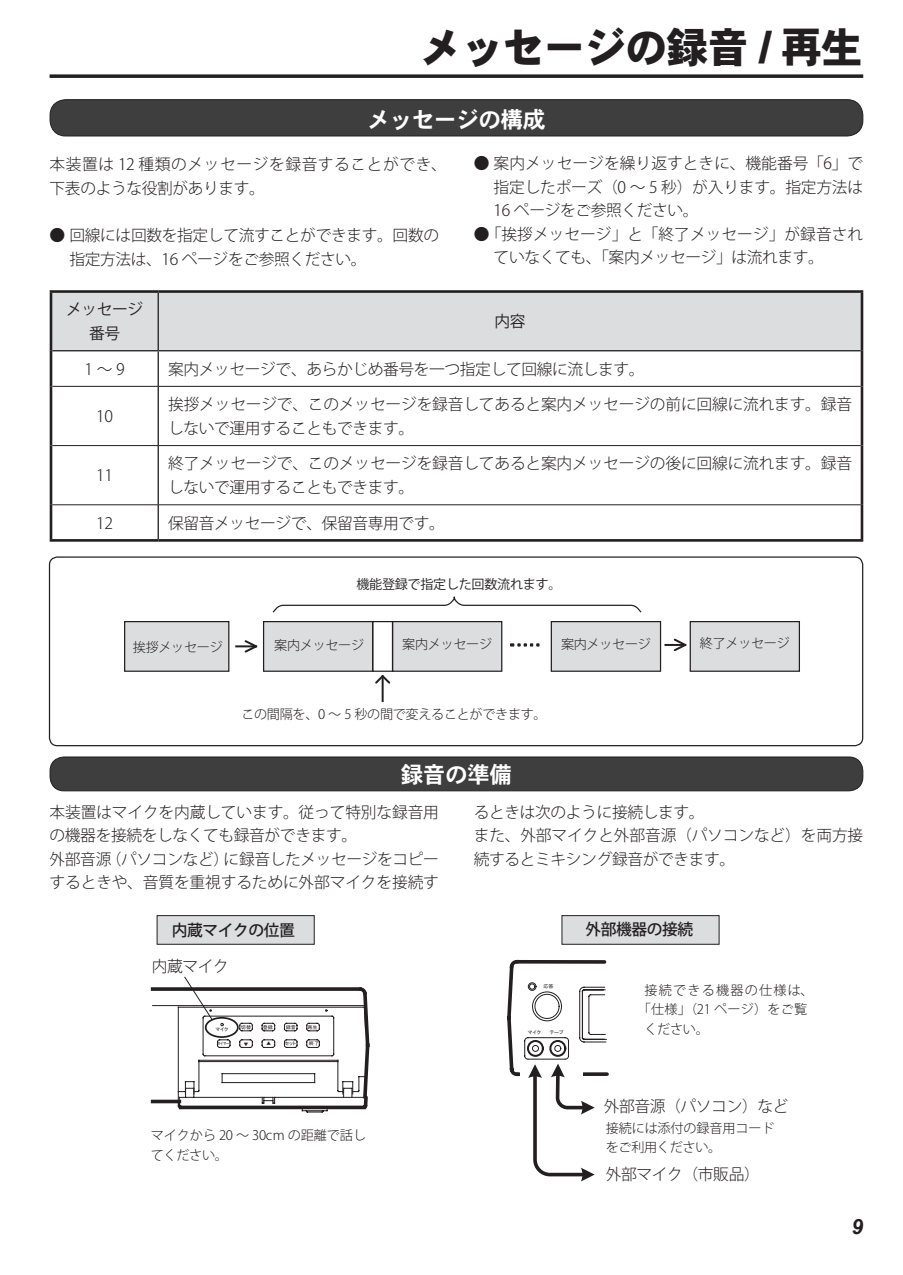
<style>
.page{position:relative;width:903px;height:1275px;background:#fff}
.page>*{position:absolute;margin:0;border:0;box-sizing:border-box;transform-origin:0 0}
.t1{font:42px "Heisei Kaku Go Std W9";letter-spacing:-.025em;color:#231f20}
.t2{font:22.75px "Heisei Kaku Go Std W7";letter-spacing:-.025em;color:#fff}
.t3{font:italic 700 21px "Arial";color:#231f20}
.t4{font:17.5px "Heisei Kaku Go Std W5";color:#231f20}
.t5{font:300 15.75px/23.6px "Koz Go Pr 6 N";letter-spacing:-.025em;color:#231f20}
.t6{font:300 15.75px/23.6px "Koz Go Pr 6 N";color:#231f20}
.t7{font:300 15.75px/23.6px "Koz Go Pr 6 N";letter-spacing:.035em;color:#231f20}
.t8{font:500 15.75px "Koz Go Pr 6 N";letter-spacing:-.025em;color:#231f20}
.t9{font:15.75px/23.6px "Koz Go Pr 6 N";letter-spacing:-.025em;color:#231f20;text-align:center}
.t10{font:300 13.12px/19.6px "Koz Go Pr 6 N";letter-spacing:-.025em;color:#231f20}
.t11{font:300 13.12px/19.6px "Koz Go Pr 6 N";letter-spacing:-.005em;color:#231f20}
.t12{font:13.12px "Koz Go Pr 6 N";letter-spacing:-.025em;color:#231f20}
.t13{font:300 13.12px "Koz Go Pr 6 N";letter-spacing:.015em;color:#231f20}
.t14{font:300 13.12px "Koz Go Pr 6 N";letter-spacing:.09em;color:#231f20}
.t15{font:4.9px "MS P Gothic";color:#231f20;scale:1.04 1}
.t16{font:4.38px "MS P Gothic";color:#231f20;scale:.8 1}
</style>
<div class="page">
<svg style="left:50px;top:74px;width:813px;height:4px;background:#3e3a3b"></svg>
<div style="left:49px;top:556px;width:814px;height:190px;border:1px solid #231f20;border-radius:8px"></div>
<div style="left:52px;top:293px;width:809px;height:57px;background:#dcdddf"></div>
<hr style="left:50px;top:293px;width:2px;height:58px;background:#231f20">
<hr style="left:50px;top:290px;width:108px;height:3px;background:#231f20">
<hr style="left:158px;top:293px;width:1px;height:57px;background:#231f20">
<hr style="left:158px;top:290px;width:705px;height:3px;background:#231f20">
<hr style="left:861px;top:293px;width:2px;height:58px;background:#231f20">
<hr style="left:50px;top:351px;width:2px;height:35px;background:#231f20">
<hr style="left:52px;top:350px;width:106px;height:1px;background:#231f20">
<hr style="left:158px;top:351px;width:1px;height:35px;background:#231f20">
<hr style="left:158px;top:350px;width:703px;height:1px;background:#231f20">
<hr style="left:861px;top:351px;width:2px;height:35px;background:#231f20">
<hr style="left:50px;top:386px;width:2px;height:60px;background:#231f20">
<hr style="left:52px;top:386px;width:106px;height:1px;background:#231f20">
<hr style="left:158px;top:387px;width:1px;height:58px;background:#231f20">
<hr style="left:158px;top:386px;width:703px;height:1px;background:#231f20">
<hr style="left:861px;top:386px;width:2px;height:60px;background:#231f20">
<hr style="left:50px;top:446px;width:2px;height:59px;background:#231f20">
<hr style="left:52px;top:445px;width:106px;height:1px;background:#231f20">
<hr style="left:158px;top:446px;width:1px;height:59px;background:#231f20">
<hr style="left:158px;top:445px;width:703px;height:1px;background:#231f20">
<hr style="left:861px;top:446px;width:2px;height:59px;background:#231f20">
<hr style="left:50px;top:505px;width:2px;height:34px;background:#231f20">
<hr style="left:52px;top:504px;width:106px;height:1px;background:#231f20">
<hr style="left:50px;top:539px;width:108px;height:3px;background:#231f20">
<hr style="left:158px;top:505px;width:1px;height:34px;background:#231f20">
<hr style="left:158px;top:504px;width:703px;height:1px;background:#231f20">
<hr style="left:861px;top:505px;width:2px;height:34px;background:#231f20">
<hr style="left:158px;top:539px;width:705px;height:3px;background:#231f20">
<div style="left:50px;top:757px;width:813px;height:34px;background:#3e3e3f;border-radius:14px"></div>
<div style="left:50px;top:756px;width:813px;height:35px;border:1px solid #231f20;border-radius:14px"></div>
<svg style="left:507px;top:959px;width:100px;height:222px"></svg>
<div style="left:157px;top:915px;width:158px;height:30px;background:#dcdddf;border:1px solid #231f20"></div>
<div style="left:562px;top:915px;width:157px;height:30px;background:#dcdddf;border:1px solid #231f20"></div>
<svg style="left:152px;top:976px;width:218px;height:136px"></svg>
<div style="left:125px;top:622px;width:104px;height:49px;background:#dcdddf"></div>
<div style="left:124px;top:621px;width:105px;height:51px;border:1px solid #231f20"></div>
<div style="left:264px;top:622px;width:109px;height:49px;background:#dcdddf"></div>
<div style="left:263px;top:621px;width:110px;height:51px;border:1px solid #231f20"></div>
<div style="left:690px;top:622px;width:109px;height:49px;background:#dcdddf"></div>
<div style="left:690px;top:621px;width:110px;height:51px;border:1px solid #231f20"></div>
<hr style="left:382px;top:676px;width:2px;height:25px;background:#231f20">
<svg style="left:272px;top:596px;width:370px;height:89px"></svg>
<hr style="left:236px;top:645px;width:20px;height:2px;background:#231f20">
<svg style="left:243px;top:640px;width:15px;height:13px"></svg>
<hr style="left:665px;top:644px;width:20px;height:2px;background:#231f20">
<svg style="left:673px;top:637px;width:17px;height:16px"></svg>
<div style="left:551px;top:622px;width:109px;height:49px;background:#dcdddf"></div>
<div style="left:551px;top:621px;width:110px;height:51px;border:1px solid #231f20"></div>
<div style="left:50px;top:100px;width:813px;height:36px;background:#3e3e3f;border-radius:16px"></div>
<div style="left:50px;top:99px;width:813px;height:37px;border:1px solid #231f20;border-radius:16px"></div>
<h1 class="t1" style="left:421px;top:21px;width:444px">メッセージの録音 / 再生</h1>
<p class="t4" style="left:674px;top:50px;width:190px">メッセージの録音 / 再生</p>
<h2 class="t2" style="left:367px;top:105px;width:180px">メッセージの構成</h2>
<p class="t7" style="left:50px;top:153px;width:399px">本装置は 12 種類のメッセージを録音することができ、下表のような役割があります。</p>
<p class="t5" style="left:69px;top:224px;width:371px;text-indent:-20px">● 回線には回数を指定して流すことができます。回数の指定方法は、16 ページをご参照ください。</p>
<p class="t9" style="left:66px;top:298px;width:79px">メッセージ番号</p>
<p class="t5" style="left:494px;top:152px;width:371px;text-align:justify;text-indent:-20px">● 案内メッセージを繰り返すときに、機能番号「6」で指定したポーズ（0 ～ 5 秒）が入ります。指定方法は16 ページをご参照ください。</p>
<p class="t6" style="left:494px;top:223px;width:371px;text-indent:-20px">●「挨拶メッセージ」と「終了メッセージ」が録音されていなくても、「案内メッセージ」は流れます。</p>
<p class="t9" style="left:494px;top:310px;width:33px">内容</p>
<p class="t5" style="left:85px;top:357px;width:42px">1～9</p>
<p class="t5" style="left:168px;top:357px;width:478px">案内メッセージで、あらかじめ番号を一つ指定して回線に流します。</p>
<p class="t5" style="left:96px;top:405px;width:18px">10</p>
<p class="t5" style="left:168px;top:393px;width:685px">挨拶メッセージで、このメッセージを録音してあると案内メッセージの前に回線に流れます。録音しないで運用することもできます。</p>
<p class="t5" style="left:96px;top:464px;width:18px">11</p>
<p class="t5" style="left:168px;top:452px;width:685px">終了メッセージで、このメッセージを録音してあると案内メッセージの後に回線に流れます。録音しないで運用することもできます。</p>
<p class="t5" style="left:96px;top:511px;width:18px">12</p>
<p class="t5" style="left:168px;top:511px;width:278px">保留音メッセージで、保留音専用です。</p>
<p class="t12" style="left:356px;top:576px;width:207px">機能登録で指定した回数流れます。</p>
<p class="t10" style="left:133px;top:637px;width:91px">挨拶メッセージ</p>
<p class="t10" style="left:274px;top:636px;width:91px">案内メッセージ</p>
<p class="t10" style="left:402px;top:635px;width:91px">案内メッセージ</p>
<p class="t10" style="left:561px;top:635px;width:91px">案内メッセージ</p>
<p class="t10" style="left:700px;top:634px;width:91px">終了メッセージ</p>
<p class="t10" style="left:241px;top:704px;width:307px">この間隔を、0 ～ 5 秒の間で変えることができます。</p>
<h2 class="t2" style="left:401px;top:760px;width:113px">録音の準備</h2>
<p class="t5" style="left:474px;top:800px;width:391px">るときは次のように接続します。<br>また、外部マイクと外部音源（パソコンなど）を両方接続するとミキシング録音ができます。</p>
<p class="t5" style="left:50px;top:800px;width:391px">本装置はマイクを内蔵しています。従って特別な録音用の機器を接続をしなくても録音ができます。<br>外部音源（パソコンなど）に録音したメッセージをコピーするときや、音質を重視するために外部マイクを接続す</p>
<p class="t8" style="left:172px;top:921px;width:125px">内蔵マイクの位置</p>
<p class="t8" style="left:585px;top:920px;width:109px">外部機器の接続</p>
<p class="t5" style="left:152px;top:955px;width:79px">内蔵マイク</p>
<p class="t15" style="left:215px;top:1027px;width:14px">マイク</p>
<p class="t15" style="left:241px;top:1025px;width:11px">切替</p>
<p class="t15" style="left:263px;top:1025px;width:11px">登録</p>
<p class="t15" style="left:286px;top:1025px;width:11px">録音</p>
<p class="t15" style="left:307px;top:1025px;width:11px">再生</p>
<p class="t16" style="left:217px;top:1041px;width:17px">タイマー</p>
<p class="t15" style="left:243px;top:1041px;width:6px">▼</p>
<p class="t15" style="left:266px;top:1041px;width:6px">▲</p>
<p class="t15" style="left:284px;top:1041px;width:13px">セット</p>
<p class="t15" style="left:309px;top:1041px;width:11px">終了</p>
<p class="t11" style="left:151px;top:1126px;width:217px">マイクから 20 ～ 30cm の距離で話してください。</p>
<p class="t15" style="left:543px;top:983px;width:11px">応答</p>
<p class="t15" style="left:528px;top:1030px;width:14px">マイク</p>
<p class="t15" style="left:550px;top:1030px;width:15px">テープ</p>
<p class="t14" style="left:644px;top:982px;width:171px">接続できる機器の仕様は、</p>
<p class="t13" style="left:638px;top:1002px;width:171px">「仕様」（21 ページ）をご覧</p>
<p class="t10" style="left:644px;top:1020px;width:66px">ください。</p>
<p class="t5" style="left:604px;top:1095px;width:186px">外部音源（パソコン）など</p>
<p class="t10" style="left:606px;top:1118px;width:170px">接続には添付の録音用コードをご利用ください。</p>
<p class="t5" style="left:606px;top:1163px;width:155px">外部マイク（市販品）</p>
<h3 class="t3" style="left:851px;top:1212px;width:13px">9</h3>
</div>
